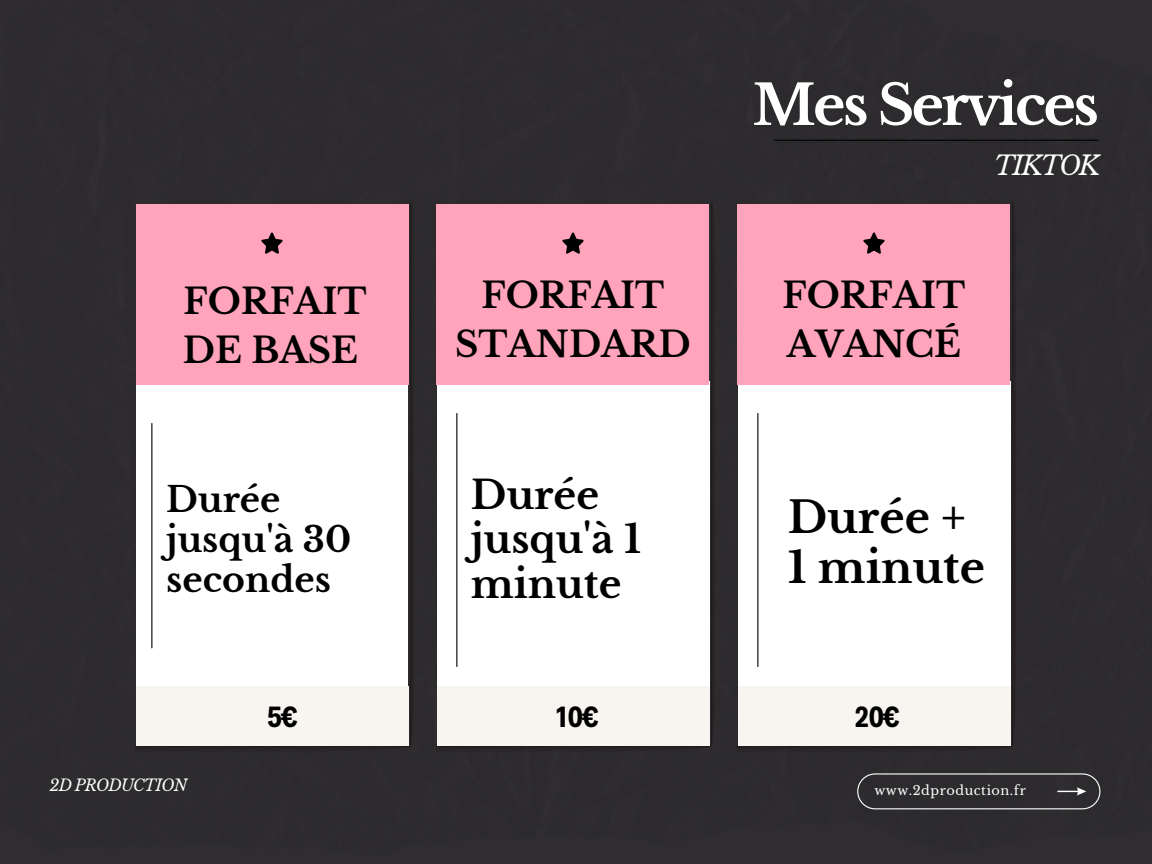
<style>
.page{position:relative;width:1152px;height:864px;background:#2d2b2e}
.page>*{position:absolute;margin:0;border:0;box-sizing:border-box;transform-origin:0 0}
.t1{font:700 55.35px "Libre Baskerville";letter-spacing:-.05em;color:#fff}
.t2{font:700 43.2px/49.5px "Libre Baskerville";color:#000}
.t3{font:700 38.85px/44.7px "Libre Baskerville";color:#000}
.t4{font:700 35.1px/48.9px "Libre Baskerville";color:#000}
.t5{font:700 34.65px/39.9px "Libre Baskerville";color:#000}
.t6{font:700 29.55px "Decalotype";color:#000}
.t7{font:italic 26.4px "Libre Baskerville";letter-spacing:-.085em;color:#fff}
.t8{font:italic 16.05px "Libre Baskerville";letter-spacing:-.05em;color:#fff}
.t9{font:12.9px "Libre Baskerville";letter-spacing:.045em;color:#fff}
</style>
<div class="page">
<svg style="left:857px;top:773px;width:243px;height:36px;background:#3a383b"></svg>
<img style="left:136px;top:203px;width:278px;height:550px">
<div style="left:136px;top:382px;width:271px;height:307px;background:#fff"></div>
<hr style="left:151px;top:423px;width:1px;height:225px;background:#000">
<div style="left:136px;top:204px;width:273px;height:180px;background:#ffa4bb"></div>
<div style="left:136px;top:686px;width:272px;height:60px;background:#f8f5f1"></div>
<svg style="left:261px;top:232px;width:22px;height:22px"></svg>
<img style="left:738px;top:203px;width:278px;height:550px">
<div style="left:738px;top:382px;width:272px;height:307px;background:#fff"></div>
<hr style="left:757px;top:414px;width:1px;height:252px;background:#000">
<div style="left:738px;top:204px;width:272px;height:180px;background:#ffa4bb"></div>
<div style="left:738px;top:686px;width:272px;height:60px;background:#f8f5f1"></div>
<svg style="left:863px;top:232px;width:22px;height:22px"></svg>
<img style="left:437px;top:203px;width:278px;height:550px">
<div style="left:437px;top:382px;width:272px;height:307px;background:#fff"></div>
<hr style="left:456px;top:414px;width:1px;height:252px;background:#000">
<div style="left:437px;top:204px;width:272px;height:180px;background:#ffa4bb"></div>
<div style="left:437px;top:686px;width:272px;height:60px;background:#f8f5f1"></div>
<svg style="left:562px;top:232px;width:22px;height:22px"></svg>
<hr style="left:775px;top:140px;width:323px;height:1px;background:#000">
<p class="t4" style="left:183px;top:277px;width:185px">FORFAIT<br>DE BASE</p>
<h6 class="t5" style="left:166px;top:480px;width:187px">Durée jusqu'à 30 secondes</h6>
<p class="t8" style="left:49px;top:775px;width:139px">2D PRODUCTION</p>
<p class="t6" style="left:267px;top:697px;width:32px">5€</p>
<p class="t4" style="left:455px;top:272px;width:237px;text-align:center">FORFAIT<br>STANDARD</p>
<p class="t3" style="left:471px;top:473px;width:172px">Durée jusqu'à 1 minute</p>
<h6 class="t6" style="left:556px;top:697px;width:44px">10€</h6>
<h3 class="t1" style="left:752px;top:71px;width:348px">Mes Services</h3>
<h2 class="t7" style="left:994px;top:150px;width:108px">TIKTOK</h2>
<h3 class="t4" style="left:782px;top:272px;width:184px">FORFAIT<br>AVANCÉ</h3>
<p class="t2" style="left:788px;top:493px;width:199px">Durée +<br>1 minute</p>
<h4 class="t6" style="left:854px;top:697px;width:47px">20€</h4>
<p class="t9" style="left:874px;top:783px;width:153px">www.2dproduction.fr</p>
</div>
